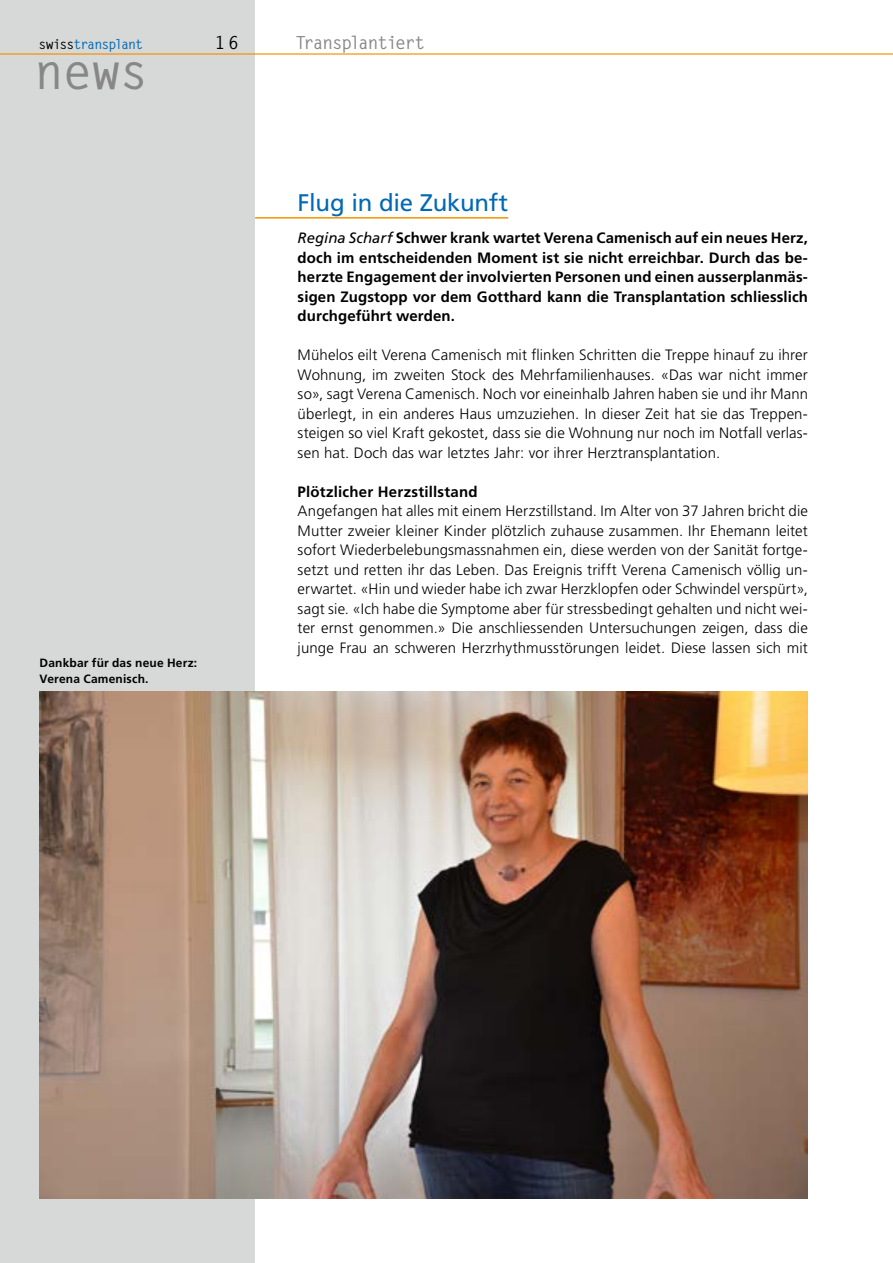
<style>
.page{position:relative;width:893px;height:1263px;background:#fff}
.page>*{position:absolute;margin:0;border:0;box-sizing:border-box;transform-origin:0 0}
.t1{font:700 49.5px "Letter Gothic Std";color:#868786}
.t2{font:24px "Frutiger";letter-spacing:-.015em;color:#0068b4}
.t3{font:700 18px "Letter Gothic Std";letter-spacing:-.08em;color:#868786}
.t4{font:700 18px "Letter Gothic Std";color:#000}
.t5{font:300 15px/19.5px "Frutiger";letter-spacing:.01em;color:#000;text-align:justify}
.t6{font:700 15px/19.5px "Frutiger";letter-spacing:.01em;color:#000;text-align:justify}
.t7{font:700 13.5px "Letter Gothic Std";letter-spacing:-.08em;color:#0068b4}
.t8{font:700 12px/15.8px "Frutiger";letter-spacing:.015em;color:#000}
.s1{color:#000}
.s2{font-weight:400;font-style:italic}
</style>
<div class="page">
<div style="left:0;top:0;width:255px;height:1263px;background:#d7d8d8"></div>
<hr style="left:0;top:53px;width:893px;height:2px;background:#f39100">
<hr style="left:255px;top:217px;width:253px;height:2px;background:#f39100">
<img style="left:40px;top:692px;width:768px;height:507px">
<p class="t7" style="left:38px;top:36px;width:106px"><span class="s1">swiss</span>transplant</p>
<p class="t4" style="left:215px;top:31px;width:26px">16</p>
<h1 class="t1" style="left:34px;top:41px;width:116px">news</h1>
<p class="t8" style="left:40px;top:655px;width:159px">Dankbar für das neue Herz:<br>Verena Camenisch.</p>
<p class="t3" style="left:296px;top:31px;width:131px">Transplantiert</p>
<h2 class="t2" style="left:298px;top:188px;width:212px">Flug in die Zukunft</h2>
<p class="t6" style="left:298px;top:228px;width:512px"><span class="s2">Regina Scharf</span> Schwer krank wartet Verena Camenisch auf ein neues Herz, doch im entscheidenden Moment ist sie nicht erreichbar. Durch das be&shy;herzte Engagement der involvierten Personen und einen ausserplanmäs&shy;sigen Zugstopp vor dem Gotthard kann die Transplantation schliesslich durchgeführt werden.</p>
<p class="t5" style="left:298px;top:345px;width:512px">Mühelos eilt Verena Camenisch mit flinken Schritten die Treppe hinauf zu ihrer Wohnung, im zweiten Stock des Mehrfamilienhauses. «Das war nicht immer so», sagt Verena Camenisch. Noch vor eineinhalb Jahren haben sie und ihr Mann überlegt, in ein anderes Haus umzuziehen. In dieser Zeit hat sie das Treppen&shy;steigen so viel Kraft gekostet, dass sie die Wohnung nur noch im Notfall verlas&shy;sen hat. Doch das war letztes Jahr: vor ihrer Herztransplantation.</p>
<p class="t6" style="left:298px;top:482px;width:182px">Plötzlicher Herzstillstand</p>
<p class="t5" style="left:298px;top:501px;width:512px">Angefangen hat alles mit einem Herzstillstand. Im Alter von 37 Jahren bricht die Mutter zweier kleiner Kinder plötzlich zuhause zusammen. Ihr Ehemann leitet sofort Wiederbelebungsmassnahmen ein, diese werden von der Sanität fortge&shy;setzt und retten ihr das Leben. Das Ereignis trifft Verena Camenisch völlig un&shy;erwartet. «Hin und wieder habe ich zwar Herzklopfen oder Schwindel verspürt», sagt sie. «Ich habe die Symptome aber für stressbedingt gehalten und nicht wei&shy;ter ernst genommen.» Die anschliessenden Untersuchungen zeigen, dass die junge Frau an schweren Herzrhythmusstörungen leidet. Diese lassen sich mit</p>
</div>
